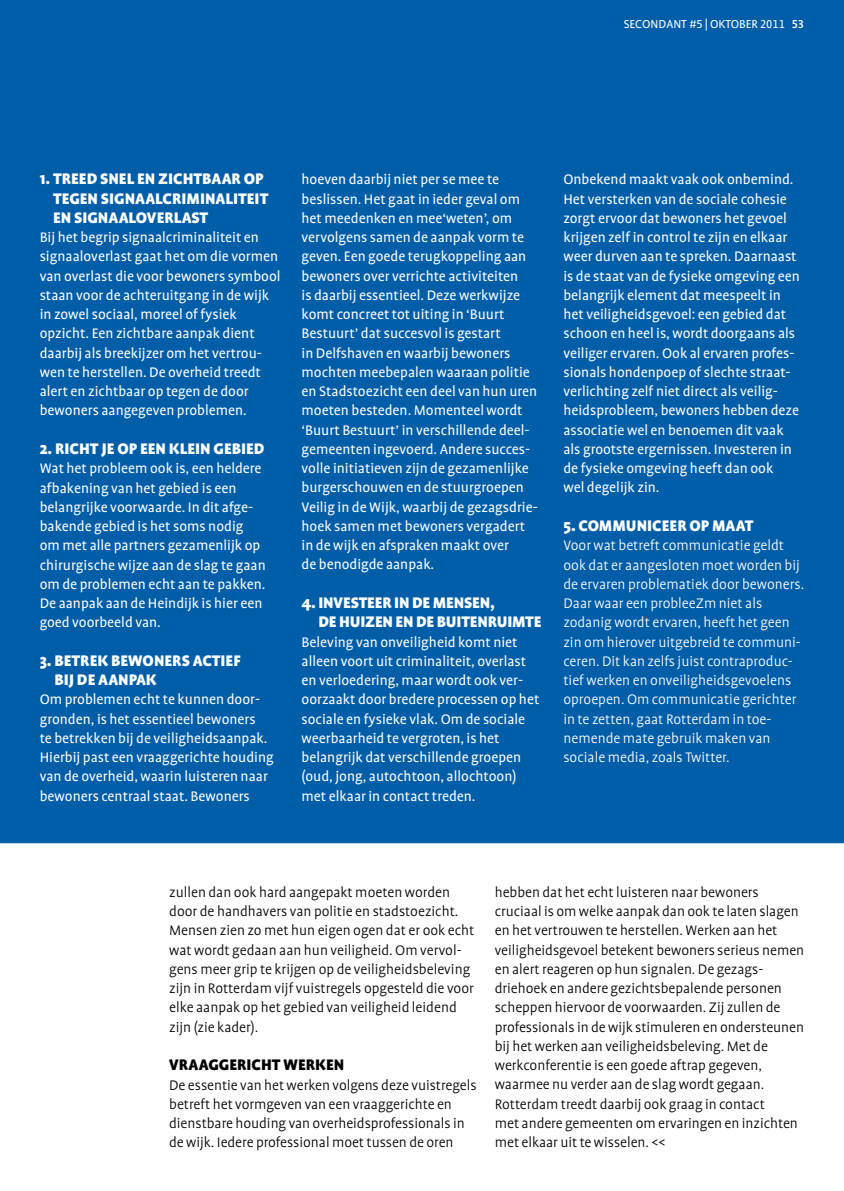
<style>
.page{position:relative;width:844px;height:1191px;background:#fff}
.page>*{position:absolute;margin:0;border:0;box-sizing:border-box;transform-origin:0 0}
.t1{font:900 17.5px/19.2px "Profile";color:#fff}
.t2{font:900 17.5px "Profile";color:#000}
.t3{font:15.75px/19.2px "Profile";color:#fff}
.t4{font:300 15.75px/19.2px "Profile";letter-spacing:-.005em;color:#000}
.t5{font:300 15.75px/19.2px "Profile";color:#fff}
.t6{font:13.12px "Profile";color:#fff}
.s1{font-style:italic}
.s2{font-family:"Profile NO"}
.s3{font-family:"Profile NO";font-weight:500}
</style>
<div class="page">
<div style="left:0;top:0;width:843px;height:843px;background:#005ea8"></div>
<p class="t6" style="left:623px;top:17px;width:182px">secondant <span class="s1">#</span><span class="s2">5</span> | oktober <span class="s2">2011</span> <span class="s3">53</span></p>
<p class="t1" style="left:53px;top:169px;width:217px;text-indent:-13px">1. TREED SNEL EN ZICHTBAAR OP<br>TEGEN SIGNAALCRIMINALITEIT<br>EN SIGNAALOVERLAST</p>
<p class="t3" style="left:40px;top:228px;width:242px">Bij het begrip signaalcriminaliteit en signaaloverlast gaat het om die vormen van overlast die voor bewoners symbool staan voor de achteruitgang in de wijk in zowel sociaal, moreel of fysiek opzicht. Een zichtbare aanpak dient daarbij als breekijzer om het vertrou&shy;wen te herstellen. De overheid treedt alert en zichtbaar op tegen de door bewoners aangegeven problemen.</p>
<p class="t1" style="left:40px;top:439px;width:226px">2. RICHT JE OP EEN KLEIN GEBIED</p>
<p class="t3" style="left:40px;top:459px;width:227px">Wat het probleem ook is, een heldere afbakening van het gebied is een belangrijke voorwaarde. In dit afge&shy;bakende gebied is het soms nodig om met alle partners gezamenlijk op chirurgische wijze aan de slag te gaan om de problemen echt aan te pakken.<br>De aanpak aan de Heindijk is hier een goed voorbeeld van.</p>
<p class="t1" style="left:54px;top:650px;width:188px;text-indent:-15px">3. BETREK BEWONERS ACTIEF<br>BIJ DE AANPAK</p>
<p class="t3" style="left:40px;top:690px;width:235px">Om problemen echt te kunnen door&shy;gronden, is het essentieel bewoners<br>te betrekken bij de veiligheidsaanpak.<br>Hierbij past een vraaggerichte houding van de overheid, waarin luisteren naar bewoners centraal staat. Bewoners</p>
<p class="t3" style="left:301px;top:170px;width:238px">hoeven daarbij niet per se mee te beslissen. Het gaat in ieder geval om het meedenken en mee‘weten’, om vervolgens samen de aanpak vorm te geven. Een goede terugkoppeling aan bewoners over verrichte activiteiten<br>is daarbij essentieel. Deze werkwijze komt concreet tot uiting in ‘Buurt Bestuurt’ dat succesvol is gestart<br>in Delfshaven en waarbij bewoners mochten meebepalen waaraan politie en Stadstoezicht een deel van hun uren moeten besteden. Momenteel wordt ‘Buurt Bestuurt’ in verschillende deel&shy;gemeenten ingevoerd. Andere succes&shy;volle initiatieven zijn de gezamenlijke burgerschouwen en de stuurgroepen Veilig in de Wijk, waarbij de gezagsdrie&shy;hoek samen met bewoners vergadert in de wijk en afspraken maakt over<br>de benodigde aanpak.</p>
<p class="t1" style="left:318px;top:593px;width:225px;text-indent:-17px">4. I NVESTEER IN DE MENSEN,<br>DE HUIZEN EN DE BUITENRUIMTE</p>
<p class="t3" style="left:301px;top:632px;width:239px">Beleving van onveiligheid komt niet alleen voort uit criminaliteit, overlast en verloedering, maar wordt ook ver&shy;oorzaakt door bredere processen op het sociale en fysieke vlak. Om de sociale weerbaarheid te vergroten, is het belangrijk dat verschillende groepen (oud, jong, autochtoon, allochtoon) met elkaar in contact treden.</p>
<p class="t3" style="left:563px;top:170px;width:238px">Onbekend maakt vaak ook onbemind.<br>Het versterken van de sociale cohesie zorgt ervoor dat bewoners het gevoel krijgen zelf in control te zijn en elkaar weer durven aan te spreken. Daarnaast is de staat van de fysieke omgeving een belangrijk element dat meespeelt in het veiligheidsgevoel: een gebied dat schoon en heel is, wordt doorgaans als veiliger ervaren. Ook al ervaren profes&shy;sionals hondenpoep of slechte straat&shy;verlichting zelf niet direct als veilig&shy;heidsprobleem, bewoners hebben deze associatie wel en benoemen dit vaak als grootste ergernissen. Investeren in de fysieke omgeving heeft dan ook<br>wel degelijk zin.</p>
<p class="t1" style="left:563px;top:516px;width:191px">5. COMMUNICEER OP MAAT</p>
<p class="t5" style="left:563px;top:536px;width:242px">Voor wat betreft communicatie geldt ook dat er aangesloten moet worden bij de ervaren problematiek door bewoners.<br>Daar waar een probleeZm niet als zodanig wordt ervaren, heeft het geen zin om hierover uitgebreid te communi&shy;ceren. Dit kan zelfs juist contraproduc&shy;tief werken en onveiligheidsgevoelens oproepen. Om communicatie gerichter in te zetten, gaat Rotterdam in toe&shy;nemende mate gebruik maken van sociale media, zoals Twitter.</p>
<p class="t4" style="left:169px;top:882px;width:306px">zullen dan ook hard aangepakt moeten worden door de handhavers van politie en stadstoezicht.<br>Mensen zien zo met hun eigen ogen dat er ook echt wat wordt gedaan aan hun veiligheid. Om vervol&shy;gens meer grip te krijgen op de veiligheidsbeleving zijn in Rotterdam vijf vuistregels opgesteld die voor elke aanpak op het gebied van veiligheid leidend zijn (zie kader).</p>
<p class="t2" style="left:169px;top:1055px;width:177px">VRAAGGERICHT WERKEN</p>
<p class="t4" style="left:169px;top:1075px;width:309px">De essentie van het werken volgens deze vuistregels betreft het vormgeven van een vraaggerichte en dienstbare houding van overheidsprofessionals in de wijk. Iedere professional moet tussen de oren</p>
<p class="t4" style="left:494px;top:882px;width:311px">hebben dat het echt luisteren naar bewoners cruciaal is om welke aanpak dan ook te laten slagen en het vertrouwen te herstellen. Werken aan het veiligheidsgevoel betekent bewoners serieus nemen en alert reageren op hun signalen. De gezags&shy;driehoek en andere gezichtsbepalende personen scheppen hiervoor de voorwaarden. Zij zullen de professionals in de wijk stimuleren en ondersteunen bij het werken aan veiligheidsbeleving. Met de werkconferentie is een goede aftrap gegeven, waarmee nu verder aan de slag wordt gegaan. -Rotterdam treedt daarbij ook graag in contact<br>met andere gemeenten om ervaringen en inzichten met elkaar uit te wisselen. &lt;&lt;</p>
</div>
